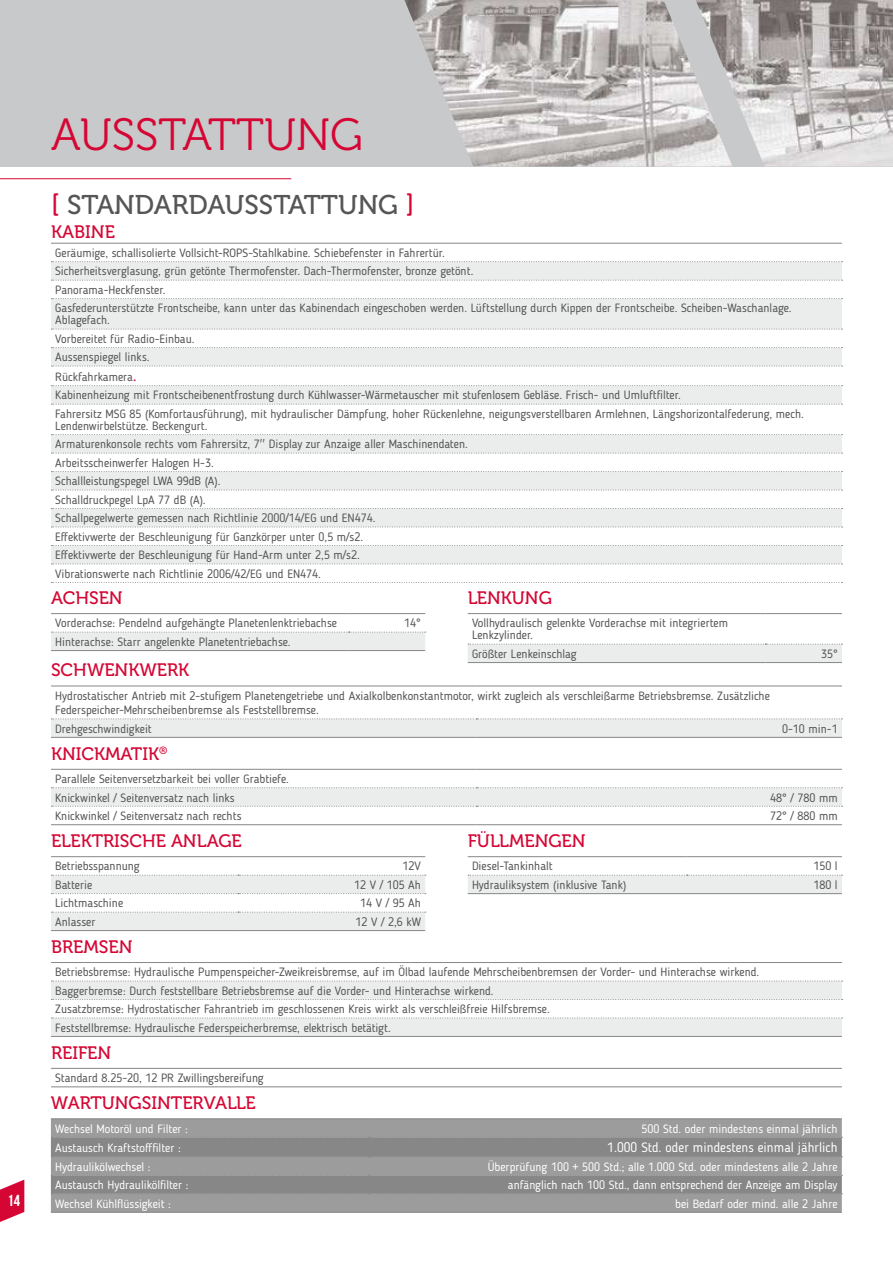
<style>
.page{position:relative;width:893px;height:1263px;background:#fff}
.page>*{position:absolute;margin:0;border:0;box-sizing:border-box;transform-origin:0 0}
.t1{font:45px "Museo 300";color:#d50634}
.t2{font:27px "Museo 500";color:#565655}
.t3{font:18px "Museo 500";color:#d50634}
.t4{font:15.9px "Bebas Neue";color:#fff}
.t5{font:13.5px "Blogger Sans";color:#fff}
.t6{font:12px/18.5px "Blogger Sans";color:#535453}
.t7{font:12px "Blogger Sans";color:#fff}
.s1{color:#d50634}
.s2{font-weight:500;font-size:13.5px;color:#d50634}
</style>
<div class="page">
<svg style="left:0;top:1179px;width:24px;height:43px"></svg>
<div style="left:0;top:0;width:893px;height:167px;background:#c7c9ca"></div>
<img style="left:404px;top:0;width:489px;height:167px">
<hr style="left:0;top:178px;width:291px;height:1px;background:#d50634">
<hr style="left:51px;top:613px;width:298px;height:1px;background:#868786">
<hr style="left:349px;top:613px;width:76px;height:1px;background:#868786">
<svg style="left:51px;top:614px;width:375px;height:36px"></svg>
<hr style="left:51px;top:650px;width:298px;height:1px;background:#868786">
<hr style="left:349px;top:650px;width:76px;height:1px;background:#868786">
<hr style="left:468px;top:613px;width:297px;height:1px;background:#868786">
<hr style="left:765px;top:613px;width:77px;height:1px;background:#868786">
<svg style="left:468px;top:614px;width:375px;height:48px"></svg>
<hr style="left:468px;top:662px;width:297px;height:1px;background:#868786">
<hr style="left:765px;top:662px;width:77px;height:1px;background:#868786">
<hr style="left:51px;top:686px;width:425px;height:1px;background:#868786">
<hr style="left:476px;top:686px;width:366px;height:1px;background:#868786">
<svg style="left:51px;top:718px;width:792px;height:19px;background:#e9eaea"></svg>
<hr style="left:51px;top:737px;width:425px;height:1px;background:#868786">
<hr style="left:476px;top:737px;width:366px;height:1px;background:#868786">
<svg style="left:51px;top:769px;width:792px;height:38px"></svg>
<hr style="left:51px;top:824px;width:425px;height:1px;background:#868786">
<hr style="left:476px;top:824px;width:366px;height:1px;background:#868786">
<hr style="left:51px;top:856px;width:187px;height:1px;background:#868786">
<hr style="left:238px;top:856px;width:187px;height:1px;background:#868786">
<hr style="left:51px;top:930px;width:187px;height:1px;background:#868786">
<hr style="left:238px;top:930px;width:187px;height:1px;background:#868786">
<svg style="left:51px;top:857px;width:375px;height:73px"></svg>
<hr style="left:468px;top:856px;width:219px;height:1px;background:#868786">
<hr style="left:687px;top:856px;width:155px;height:1px;background:#868786">
<svg style="left:468px;top:857px;width:375px;height:36px"></svg>
<hr style="left:468px;top:893px;width:219px;height:1px;background:#868786">
<hr style="left:687px;top:893px;width:155px;height:1px;background:#868786">
<hr style="left:51px;top:1036px;width:791px;height:1px;background:#868786">
<svg style="left:51px;top:962px;width:792px;height:74px"></svg>
<hr style="left:51px;top:1068px;width:791px;height:1px;background:#868786">
<hr style="left:51px;top:1086px;width:791px;height:1px;background:#868786">
<svg style="left:51px;top:262px;width:791px;height:302px;fill:#ebecec"></svg>
<hr style="left:51px;top:243px;width:791px;height:1px;background:#868786">
<svg style="left:51px;top:261px;width:792px;height:1px"></svg>
<svg style="left:51px;top:280px;width:792px;height:1px"></svg>
<svg style="left:51px;top:298px;width:792px;height:1px"></svg>
<svg style="left:51px;top:329px;width:792px;height:1px"></svg>
<svg style="left:51px;top:347px;width:792px;height:1px"></svg>
<svg style="left:51px;top:366px;width:792px;height:1px"></svg>
<svg style="left:51px;top:385px;width:792px;height:1px"></svg>
<svg style="left:51px;top:404px;width:792px;height:1px"></svg>
<svg style="left:51px;top:434px;width:792px;height:1px"></svg>
<svg style="left:51px;top:453px;width:792px;height:1px"></svg>
<svg style="left:51px;top:471px;width:792px;height:1px"></svg>
<svg style="left:51px;top:490px;width:792px;height:1px"></svg>
<svg style="left:51px;top:508px;width:792px;height:1px"></svg>
<svg style="left:51px;top:527px;width:792px;height:1px"></svg>
<svg style="left:51px;top:545px;width:792px;height:1px"></svg>
<svg style="left:51px;top:564px;width:792px;height:1px"></svg>
<svg style="left:51px;top:582px;width:792px;height:1px"></svg>
<div style="left:51px;top:1119px;width:791px;height:93px;background:#9c9c9d"></div>
<hr style="left:51px;top:1118px;width:318px;height:1px;background:#868786">
<hr style="left:369px;top:1118px;width:473px;height:1px;background:#868786">
<svg style="left:51px;top:1137px;width:791px;height:57px;background:#8d8e8e"></svg>
<hr style="left:51px;top:1212px;width:318px;height:1px;background:#868786">
<hr style="left:369px;top:1212px;width:473px;height:1px;background:#868786">
<h3 class="t4" style="left:7px;top:1192px;width:14px">14</h3>
<h1 class="t1" style="left:51px;top:110px;width:314px">AUSSTATTUNG</h1>
<h2 class="t2" style="left:51px;top:190px;width:365px"><span class="s1">[</span> STANDARDAUSSTATTUNG <span class="s1">]</span></h2>
<h3 class="t3" style="left:51px;top:222px;width:65px">KABINE</h3>
<p class="t6" style="left:55px;top:244px;width:738px">Geräumige, schallisolierte Vollsicht-ROPS-Stahlkabine. Schiebefenster in Fahrertür.<br>Sicherheitsverglasung, grün getönte Thermofenster. Dach-Thermofenster, bronze getönt.<br>Panorama-Heckfenster.<br>Gasfederunterstützte Frontscheibe, kann unter das Kabinendach eingeschoben werden. Lüftstellung durch Kippen der Frontscheibe. Scheiben-Waschanlage.</p>
<p class="t6" style="left:55px;top:311px;width:141px">Ablagefach.<br>Vorbereitet für Radio-Einbau.<br>Aussenspiegel links.</p>
<p class="t6" style="left:55px;top:368px;width:750px">Rückfahrkamera<span class="s2">.<br></span>Kabinenheizung mit Frontscheibenentfrostung durch Kühlwasser-Wärmetauscher mit stufenlosem Gebläse. Frisch- und Umluftfilter.<br>Fahrersitz MSG 85 (Komfortausführung), mit hydraulischer Dämpfung, hoher Rückenlehne, neigungsverstellbaren Armlehnen, Längshorizontalfederung, mech.</p>
<p class="t6" style="left:55px;top:416px;width:414px">Lendenwirbelstütze. Beckengurt.<br>Armaturenkonsole rechts vom Fahrersitz, 7'' Display zur Anzaige aller Maschinendaten.<br>Arbeitsscheinwerfer Halogen H-3.<br>Schallleistungspegel LWA 99dB (A).<br>Schalldruckpegel LpA 77 dB (A).<br>Schallpegelwerte gemessen nach Richtlinie 2000/14/EG und EN474.<br>Effektivwerte der Beschleunigung für Ganzkörper unter 0,5 m/s2.<br>Effektivwerte der Beschleunigung für Hand-Arm unter 2,5 m/s2.<br>Vibrationswerte nach Richtlinie 2006/42/EG und EN474.</p>
<h3 class="t3" style="left:51px;top:588px;width:73px">ACHSEN</h3>
<p class="t6" style="left:55px;top:614px;width:283px">Vorderachse: Pendelnd aufgehängte Planetenlenktriebachse</p>
<p class="t6" style="left:404px;top:614px;width:18px">14°</p>
<p class="t6" style="left:55px;top:632px;width:237px">Hinterachse: Starr angelenkte Planetentriebachse.</p>
<h3 class="t3" style="left:51px;top:660px;width:140px">SCHWENKWERK</h3>
<h3 class="t3" style="left:468px;top:588px;width:86px">LENKUNG</h3>
<p class="t6" style="left:472px;top:617px;width:258px;line-height:12px">Vollhydraulisch gelenkte Vorderachse mit integriertem<br>Lenkzylinder.</p>
<p class="t6" style="left:472px;top:644px;width:106px">Größter Lenkeinschlag</p>
<p class="t6" style="left:821px;top:644px;width:18px">35°</p>
<p class="t6" style="left:55px;top:688px;width:716px;line-height:14.4px">Hydrostatischer Antrieb mit 2-stufigem Planetengetriebe und Axialkolbenkonstantmotor, wirkt zugleich als verschleißarme Betriebsbremse. Zusätzliche<br>Federspeicher-Mehrscheibenbremse als Feststellbremse.</p>
<p class="t6" style="left:55px;top:719px;width:98px">Drehgeschwindigkeit</p>
<p class="t6" style="left:782px;top:719px;width:57px">0-10 min-1</p>
<h3 class="t3" style="left:51px;top:744px;width:118px">KNICKMATIK<sup>®</sup></h3>
<p class="t6" style="left:55px;top:770px;width:235px">Parallele Seitenversetzbarkeit bei voller Grabtiefe.<br>Knickwinkel / Seitenversatz nach links</p>
<p class="t6" style="left:770px;top:788px;width:69px">48° / 780 mm</p>
<p class="t6" style="left:55px;top:807px;width:188px">Knickwinkel / Seitenversatz nach rechts</p>
<p class="t6" style="left:770px;top:807px;width:69px">72° / 880 mm</p>
<h3 class="t3" style="left:51px;top:831px;width:192px">ELEKTRISCHE ANLAGE</h3>
<p class="t6" style="left:55px;top:857px;width:86px">Betriebsspannung</p>
<p class="t6" style="left:403px;top:857px;width:20px">12V</p>
<p class="t6" style="left:55px;top:875px;width:38px">Batterie</p>
<p class="t6" style="left:354px;top:875px;width:68px">12 V / 105 Ah</p>
<p class="t6" style="left:55px;top:894px;width:69px">Lichtmaschine</p>
<p class="t6" style="left:360px;top:894px;width:62px">14 V / 95 Ah</p>
<p class="t6" style="left:55px;top:912px;width:42px">Anlasser</p>
<p class="t6" style="left:356px;top:912px;width:67px">12 V / 2,6 kW</p>
<h3 class="t3" style="left:51px;top:937px;width:83px">BREMSEN</h3>
<h3 class="t3" style="left:468px;top:831px;width:119px">FÜLLMENGEN</h3>
<p class="t6" style="left:472px;top:857px;width:82px">Diesel-Tankinhalt</p>
<p class="t6" style="left:813px;top:857px;width:26px">150 l</p>
<p class="t6" style="left:472px;top:875px;width:156px">Hydrauliksystem (inklusive Tank)</p>
<p class="t6" style="left:813px;top:875px;width:26px">180 l</p>
<p class="t6" style="left:55px;top:963px;width:706px">Betriebsbremse: Hydraulische Pumpenspeicher-Zweikreisbremse, auf im Ölbad laufende Mehrscheibenbremsen der Vorder- und Hinterachse wirkend.<br>Baggerbremse: Durch feststellbare Betriebsbremse auf die Vorder- und Hinterachse wirkend.<br>Zusatzbremse: Hydrostatischer Fahrantrieb im geschlossenen Kreis wirkt als verschleißfreie Hilfsbremse.<br>Feststellbremse: Hydraulische Federspeicherbremse, elektrisch betätigt.</p>
<h3 class="t3" style="left:51px;top:1043px;width:62px">REIFEN</h3>
<p class="t6" style="left:55px;top:1069px;width:210px">Standard 8.25-20, 12 PR Zwillingsbereifung</p>
<h3 class="t3" style="left:51px;top:1093px;width:206px">WARTUNGSINTERVALLE</h3>
<p class="t7" style="left:55px;top:1121px;width:134px">Wechsel Motoröl und Filter :</p>
<p class="t7" style="left:642px;top:1121px;width:197px">500 Std. oder mindestens einmal jährlich</p>
<p class="t7" style="left:55px;top:1140px;width:127px">Austausch Kraftstofffilter :</p>
<p class="t5" style="left:607px;top:1139px;width:232px">1.000 Std. oder mindestens einmal jährlich</p>
<p class="t7" style="left:55px;top:1159px;width:97px">Hydraulikölwechsel :</p>
<p class="t7" style="left:488px;top:1159px;width:351px">Überprüfung 100 + 500 Std.; alle 1.000 Std. oder mindestens alle 2 Jahre</p>
<p class="t7" style="left:55px;top:1178px;width:135px">Austausch Hydraulikölfilter :</p>
<p class="t7" style="left:508px;top:1178px;width:331px">anfänglich nach 100 Std., dann entsprechend der Anzeige am Display</p>
<p class="t7" style="left:55px;top:1196px;width:117px">Wechsel Kühlflüssigkeit :</p>
<p class="t7" style="left:675px;top:1196px;width:164px">bei Bedarf oder mind. alle 2 Jahre</p>
</div>
